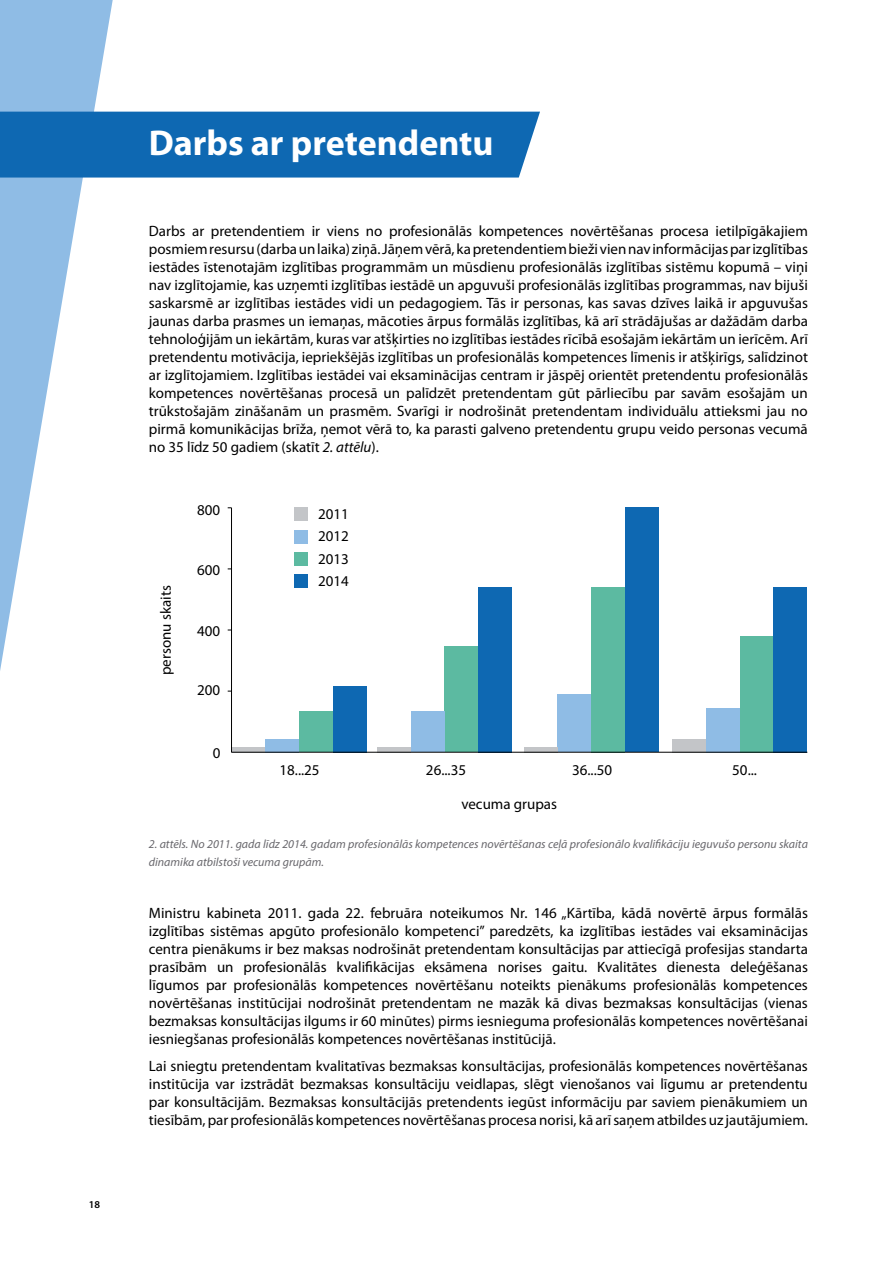
<style>
.page{position:relative;width:893px;height:1263px;background:#fff}
.page>*{position:absolute;margin:0;border:0;box-sizing:border-box;transform-origin:0 0}
.t1{font:700 36px "Myriad Pro";color:#fff}
.t2{font:15px/18px "Myriad Pro";color:#000;text-align:justify}
.t3{font:italic 12px/18px "Myriad Pro";color:#68676c}
.t4{font:600 10.5px "Myriad Pro";color:#000}
.s1{font-style:italic}
</style>
<div class="page">
<svg style="left:0;top:0;width:115px;height:671px"></svg>
<div style="left:0;top:112px;width:540px;height:66px;background:#0e68b2"></div>
<div style="left:377px;top:747px;width:34px;height:5px;background:#c3c5c8"></div>
<div style="left:231px;top:747px;width:34px;height:5px;background:#c3c5c8"></div>
<hr style="left:231px;top:508px;width:1px;height:244px;background:#000">
<div style="left:740px;top:636px;width:34px;height:116px;background:#5cbaa1"></div>
<div style="left:444px;top:646px;width:34px;height:106px;background:#5cbaa1"></div>
<div style="left:299px;top:711px;width:34px;height:41px;background:#5cbaa1"></div>
<div style="left:591px;top:587px;width:34px;height:165px;background:#5cbaa1"></div>
<div style="left:706px;top:708px;width:34px;height:44px;background:#8fbce5"></div>
<div style="left:557px;top:694px;width:34px;height:58px;background:#8fbce5"></div>
<div style="left:411px;top:711px;width:34px;height:41px;background:#8fbce5"></div>
<div style="left:265px;top:739px;width:34px;height:13px;background:#8fbce5"></div>
<div style="left:672px;top:739px;width:34px;height:13px;background:#c3c5c8"></div>
<div style="left:524px;top:747px;width:33px;height:5px;background:#c3c5c8"></div>
<div style="left:773px;top:587px;width:34px;height:165px;background:#0e68b2"></div>
<div style="left:478px;top:587px;width:34px;height:165px;background:#0e68b2"></div>
<div style="left:333px;top:686px;width:33px;height:66px;background:#0e68b2"></div>
<div style="left:625px;top:508px;width:34px;height:244px;background:#0e68b2"></div>
<div style="left:294px;top:508px;width:13px;height:13px;background:#c3c5c8"></div>
<div style="left:294px;top:530px;width:13px;height:13px;background:#8fbce5"></div>
<div style="left:294px;top:553px;width:13px;height:13px;background:#5cbaa1"></div>
<div style="left:294px;top:575px;width:13px;height:13px;background:#0e68b2"></div>
<hr style="left:232px;top:752px;width:575px;height:1px;background:#000">
<p class="t4" style="left:89px;top:1199px;width:13px">18</p>
<h1 class="t1" style="left:149px;top:119px;width:346px">Darbs ar pretendentu</h1>
<p class="t2" style="left:149px;top:222px;width:661px">Darbs ar pretendentiem ir viens no profesionālās kompetences novērtēšanas procesa ietilpīgākajiem posmiem resursu (darba un laika) ziņā. Jāņem vērā, ka pretendentiem bieži vien nav informācijas par izglītības iestādes īstenotajām izglītības programmām un mūsdienu profesionālās izglītības sistēmu kopumā – viņi nav izglītojamie, kas uzņemti izglītības iestādē un apguvuši profesionālās izglītības programmas, nav bijuši saskarsmē ar izglītības iestādes vidi un pedagogiem. Tās ir personas, kas savas dzīves laikā ir apguvušas jaunas darba prasmes un iemaņas, mācoties ārpus formālās izglītības, kā arī strādājušas ar dažādām darba tehnoloģijām un iekārtām, kuras var atšķirties no izglītības iestādes rīcībā esošajām iekārtām un ierīcēm. Arī pretendentu motivācija, iepriekšējās izglītības un profesionālās kompetences līmenis ir atšķirīgs, salīdzinot ar izglītojamiem. Izglītības iestādei vai eksaminācijas centram ir jāspēj orientēt pretendentu profesionālās kompetences novērtēšanas procesā un palīdzēt pretendentam gūt pārliecību par savām esošajām un trūkstošajām zināšanām un prasmēm. Svarīgi ir nodrošināt pretendentam individuālu attieksmi jau no pirmā komunikācijas brīža, ņemot vērā to, ka parasti galveno pretendentu grupu veido personas vecumā no 35 līdz 50 gadiem (skatīt <span class="s1">2. attēlu</span>).</p>
<p class="t2" style="left:157px;top:675px;width:91px;rotate:-90deg">personu skaits</p>
<p class="t2" style="left:197px;top:501px;width:25px">800</p>
<p class="t2" style="left:197px;top:561px;width:25px">600</p>
<p class="t2" style="left:197px;top:621px;width:25px">400</p>
<p class="t2" style="left:197px;top:680px;width:25px">200</p>
<p class="t2" style="left:213px;top:744px;width:9px">0</p>
<p class="t2" style="left:318px;top:502px;width:32px;line-height:22.5px">2011<br>2012<br>2013<br>2014</p>
<p class="t2" style="left:280px;top:761px;width:42px">18...25</p>
<p class="t2" style="left:426px;top:761px;width:42px">26...35</p>
<p class="t2" style="left:572px;top:761px;width:42px">36...50</p>
<p class="t2" style="left:732px;top:761px;width:26px">50...</p>
<p class="t2" style="left:461px;top:795px;width:97px">vecuma grupas</p>
<p class="t3" style="left:149px;top:835px;width:661px">2. attēls. No 2011. gada līdz 2014. gadam profesionālās kompetences novērtēšanas ceļā profesionālo kvalifikāciju ieguvušo personu skaita dinamika atbilstoši vecuma grupām.</p>
<p class="t2" style="left:149px;top:904px;width:661px">Ministru kabineta 2011. gada 22. februāra noteikumos Nr. 146 „Kārtība, kādā novērtē ārpus formālās izglītības sistēmas apgūto profesionālo kompetenci” paredzēts, ka izglītības iestādes vai eksaminācijas centra pienākums ir bez maksas nodrošināt pretendentam konsultācijas par attiecīgā profesijas standarta prasībām un profesionālās kvalifikācijas eksāmena norises gaitu. Kvalitātes dienesta deleģēšanas līgumos par profesionālās kompetences novērtēšanu noteikts pienākums profesionālās kompetences novērtēšanas institūcijai nodrošināt pretendentam ne mazāk kā divas bezmaksas konsultācijas (vienas bezmaksas konsultācijas ilgums ir 60 minūtes) pirms iesnieguma profesionālās kompetences novērtēšanai iesniegšanas profesionālās kompetences novērtēšanas institūcijā.</p>
<p class="t2" style="left:149px;top:1056px;width:661px">Lai sniegtu pretendentam kvalitatīvas bezmaksas konsultācijas, profesionālās kompetences novērtēšanas institūcija var izstrādāt bezmaksas konsultāciju veidlapas, slēgt vienošanos vai līgumu ar pretendentu par konsultācijām. Bezmaksas konsultācijās pretendents iegūst informāciju par saviem pienākumiem un tiesībām, par profesionālās kompetences novērtēšanas procesa norisi, kā arī saņem atbildes uz jautājumiem.</p>
</div>
